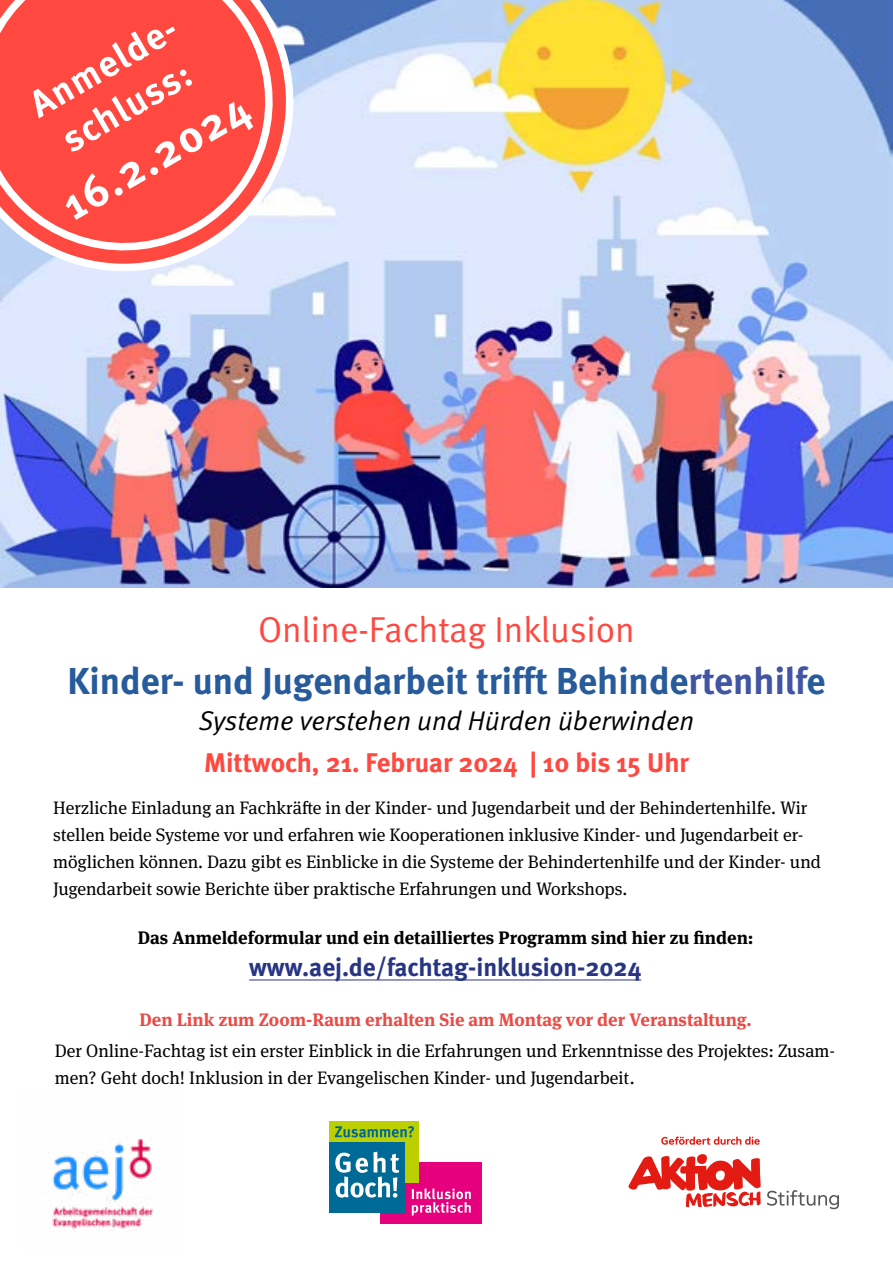
<style>
.page{position:relative;width:893px;height:1263px;background:#fff}
.page>*{position:absolute;margin:0;border:0;box-sizing:border-box;transform-origin:0 0}
.Eye_Catcher{font:700 45px "Meta";color:#fff}
.Überschrift_1{font:700 37.5px "Meta";color:#275b9b}
.Eye_Catcher-2{font:700 37.5px/46.5px "Meta";color:#fff}
.Veransatltungsart{font:36px "Meta Normal";color:#ff4840}
.Subtitel{font:italic 27px "Meta Normal";color:#000}
.Überschrift_2{font:700 27px "Meta";color:#ff4840}
.t1{font:700 25.5px "Meta";color:#283583}
.Fließtext{font:18px/27px "Meta Serif Pro";color:#000}
.Fließtext_Fett{font:700 18px "Meta Serif Pro";color:#000}
.Fließtext_Fett-2{font:700 18px "Meta Serif Pro";color:#e94b46}
.s1{color:#4255a2}
</style>
<div class="page">
<img style="left:0;top:0;width:893px;height:588px">
<svg style="left:0;top:0;width:313px;height:291px"></svg>
<svg style="left:0;top:0;width:289px;height:267px;background:#fa6763"></svg>
<img style="left:52px;top:1139px;width:102px;height:92px">
<div style="left:380px;top:1163px;width:102px;height:61px;background:#e6007d"></div>
<svg style="left:412px;top:1188px;width:59px;height:28px"></svg>
<div style="left:330px;top:1122px;width:89px;height:61px;background:#bccf00"></div>
<svg style="left:335px;top:1126px;width:79px;height:11px"></svg>
<div style="left:330px;top:1142px;width:75px;height:70px;background:#006a96"></div>
<svg style="left:335px;top:1151px;width:64px;height:46px"></svg>
<svg style="left:628px;top:1154px;width:133px;height:53px"></svg>
<svg style="left:767px;top:1190px;width:72px;height:19px"></svg>
<svg style="left:661px;top:1136px;width:99px;height:9px"></svg>
<hr style="left:249px;top:980px;width:392px;height:1px;background:#283583">
<p class="Eye_Catcher-2" style="left:21px;top:86px;width:172px;rotate:-30deg">Anmelde&shy;schluss:</p>
<p class="Eye_Catcher" style="left:52px;top:185px;width:209px;rotate:-30deg">16.2.2024</p>
<p class="Veransatltungsart" style="left:258px;top:608px;width:378px">Online-Fachtag Inklusion</p>
<p class="Überschrift_1" style="left:68px;top:659px;width:759px">Kinder- und Jugendarbeit trifft Behinde<span class="s1">rtenhilf</span>e</p>
<p class="Subtitel" style="left:199px;top:705px;width:497px">Systeme verstehen und Hürden überwinden</p>
<p class="Überschrift_2" style="left:204px;top:747px;width:486px">Mittwoch, 21. Februar 2024 | 10 bis 15 Uhr</p>
<p class="Fließtext" style="left:53px;top:794px;width:769px">Herzliche Einladung an Fachkräfte in der Kinder- und Jugendarbeit und der Behindertenhilfe. Wir stellen beide Systeme vor und erfahren wie Kooperationen inklusive Kinder- und Jugendarbeit er&shy;möglichen können. Dazu gibt es Einblicke in die Systeme der Behindertenhilfe und der Kinder- und Jugendarbeit sowie Berichte über praktische Erfahrungen und Workshops.</p>
<p class="Fließtext_Fett" style="left:138px;top:924px;width:617px">Das Anmeldeformular und ein detailliertes Programm sind hier zu finden:</p>
<p class="t1" style="left:249px;top:952px;width:394px">www.aej.de/fachtag-inklusion-2024</p>
<p class="Fließtext_Fett-2" style="left:139px;top:1005px;width:614px">Den Link zum Zoom-Raum erhalten Sie am Montag vor der Veranstaltung.</p>
<p class="Fließtext" style="left:55px;top:1036px;width:782px">Der Online-Fachtag ist ein erster Einblick in die Erfahrungen und Erkenntnisse des Projektes: Zusam&shy;men? Geht doch! Inklusion in der Evangelischen Kinder- und Jugendarbeit.</p>
</div>
